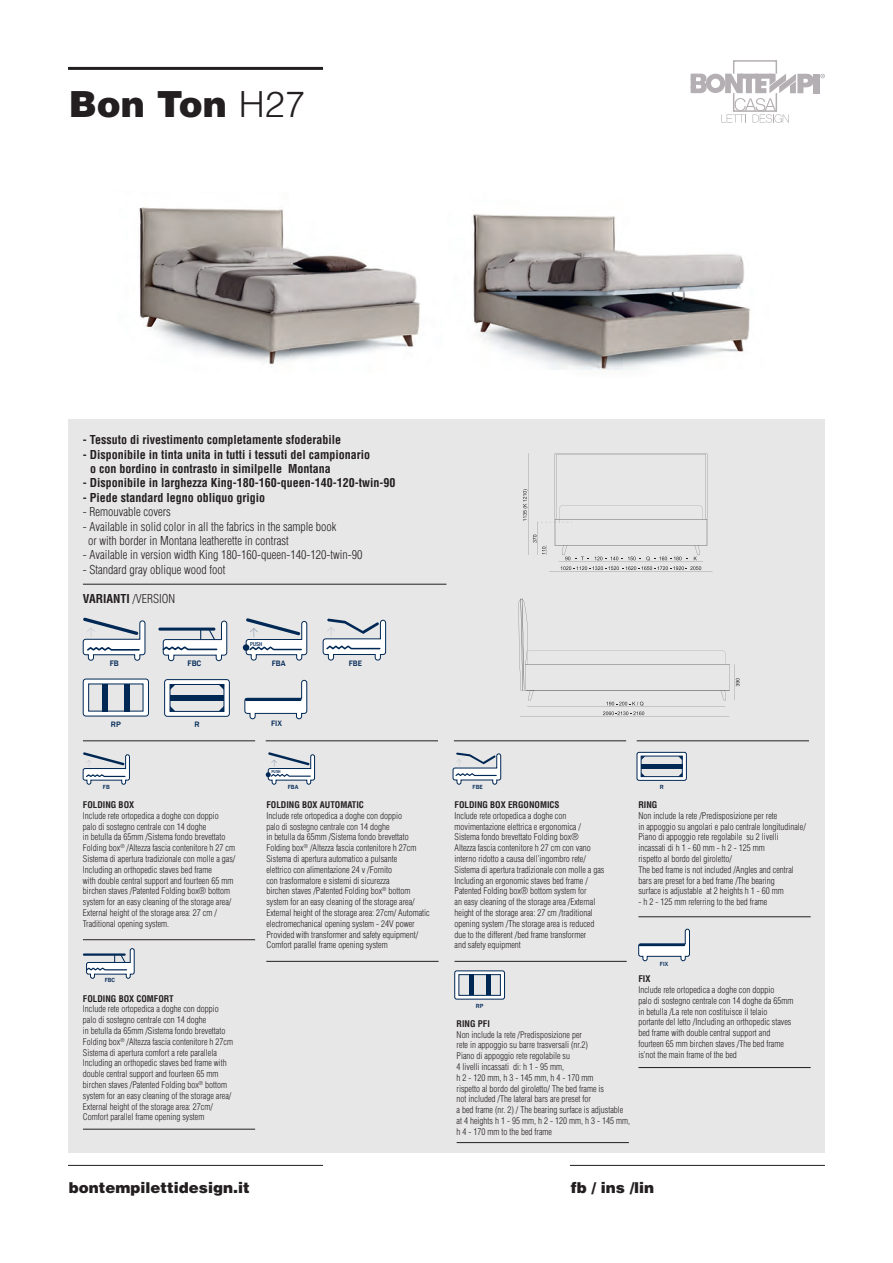
<style>
.page{position:relative;width:893px;height:1263px;background:#fff}
.page>*{position:absolute;margin:0;border:0;box-sizing:border-box;transform-origin:0 0}
.t1{font:900 36px "Helvetica LT Std";color:#231f20}
.t2{font:900 15px "Helvetica LT Std";color:#231f20}
.t3{font:700 condensed 12px/14.4px "Helvetica LT Std";color:#231f20}
.t4{font:300 condensed 12px/14.4px "Helvetica LT Std";color:#231f20}
.t5{font:300 condensed 9px/10.8px "Helvetica LT Std";color:#231f20}
.t6{font:700 condensed 9px "Helvetica LT Std";color:#231f20}
.t7{font:500 8.25px "Franklin Gothic";color:#002855}
.t8{font:500 8.1px "Franklin Gothic";color:#002855}
.t9{font:500 6.15px "Franklin Gothic";color:#002855}
.t10{font:500 condensed 5.85px "Franklin Gothic";color:#002855}
.t11{font:500 condensed 4.5px "Franklin Gothic";color:#002855}
.s1{font-weight:300}
</style>
<div class="page">
<div style="left:68px;top:419px;width:757px;height:733px;background:#e8e7e8"></div>
<hr style="left:83px;top:939px;width:172px;height:1px;background:#231f20">
<hr style="left:83px;top:740px;width:172px;height:1px;background:#231f20">
<hr style="left:83px;top:1129px;width:172px;height:1px;background:#231f20">
<hr style="left:266px;top:961px;width:173px;height:1px;background:#231f20">
<hr style="left:454px;top:961px;width:173px;height:1px;background:#231f20">
<hr style="left:638px;top:916px;width:173px;height:1px;background:#231f20">
<hr style="left:638px;top:1067px;width:173px;height:1px;background:#231f20">
<hr style="left:457px;top:1142px;width:172px;height:1px;background:#231f20">
<hr style="left:266px;top:740px;width:172px;height:1px;background:#231f20">
<hr style="left:454px;top:740px;width:172px;height:1px;background:#231f20">
<hr style="left:637px;top:740px;width:172px;height:1px;background:#231f20">
<hr style="left:68px;top:1165px;width:255px;height:1px;background:#231f20">
<hr style="left:570px;top:1165px;width:255px;height:1px;background:#231f20">
<hr style="left:68px;top:67px;width:255px;height:3px;background:#231f20">
<div style="left:813px;top:74px;width:6px;height:19px;background:#b4afb2"></div>
<svg style="left:820px;top:74px;width:5px;height:4px"></svg>
<svg style="left:691px;top:60px;width:123px;height:63px"></svg>
<svg style="left:83px;top:617px;width:63px;height:44px"></svg>
<hr style="left:158px;top:628px;width:57px;height:3px;background:#002855;border-radius:2px">
<svg style="left:161px;top:620px;width:66px;height:41px"></svg>
<hr style="left:83px;top:584px;width:363px;height:1px;background:#231f20">
<svg style="left:83px;top:752px;width:47px;height:33px"></svg>
<hr style="left:83px;top:953px;width:43px;height:3px;background:#002855">
<svg style="left:85px;top:948px;width:50px;height:31px"></svg>
<svg style="left:638px;top:929px;width:52px;height:32px"></svg>
<hr style="left:639px;top:944px;width:46px;height:2px;background:#002855">
<svg style="left:266px;top:752px;width:49px;height:33px"></svg>
<div style="left:243px;top:644px;width:6px;height:7px;background:#002855;border-radius:50%"></div>
<svg style="left:246px;top:618px;width:61px;height:43px"></svg>
<svg style="left:453px;top:752px;width:48px;height:33px"></svg>
<svg style="left:323px;top:618px;width:63px;height:43px"></svg>
<svg style="left:636px;top:752px;width:51px;height:29px"></svg>
<svg style="left:454px;top:970px;width:51px;height:29px"></svg>
<hr style="left:469px;top:974px;width:4px;height:21px;background:#002855">
<hr style="left:486px;top:974px;width:4px;height:21px;background:#002855">
<svg style="left:83px;top:678px;width:66px;height:39px"></svg>
<div style="left:102px;top:684px;width:5px;height:27px;background:#002855"></div>
<div style="left:124px;top:684px;width:6px;height:27px;background:#002855"></div>
<svg style="left:164px;top:679px;width:66px;height:38px"></svg>
<svg style="left:244px;top:680px;width:63px;height:39px"></svg>
<hr style="left:245px;top:698px;width:57px;height:3px;background:#002855">
<svg style="left:523px;top:453px;width:190px;height:119px"></svg>
<svg style="left:519px;top:598px;width:220px;height:119px"></svg>
<img style="left:140px;top:208px;width:279px;height:156px">
<img style="left:473px;top:214px;width:276px;height:154px">
<h1 class="t1" style="left:69px;top:81px;width:238px">Bon Ton <span class="s1">H27</span></h1>
<h3 class="t3" style="left:83px;top:432px;width:260px">- Tessuto di rivestimento completamente sfoderabile</h3>
<h3 class="t3" style="left:90px;top:447px;width:282px;text-indent:-7px">- Disponibile in tinta unita in tutti i tessuti del campionario o con bordino in contrasto in similpelle Montana</h3>
<h3 class="t3" style="left:83px;top:476px;width:314px">- Disponibile in larghezza King-180-160-queen-140-120-twin-90</h3>
<h3 class="t3" style="left:83px;top:490px;width:184px">- Piede standard legno obliquo grigio</h3>
<h3 class="t4" style="left:83px;top:504px;width:89px">- Remouvable covers</h3>
<h3 class="t4" style="left:88px;top:519px;width:250px;text-indent:-5px">- Available in solid color in all the fabrics in the sample book or with border in Montana leatherette in contrast</h3>
<h3 class="t4" style="left:83px;top:548px;width:281px">- Available in version width King 180-160-queen-140-120-twin-90</h3>
<h3 class="t4" style="left:83px;top:562px;width:144px">- Standard gray oblique wood foot</h3>
<h3 class="t3" style="left:83px;top:591px;width:94px">VARIANTI <span class="s1">/VERSION</span></h3>
<p class="t7" style="left:110px;top:658px;width:11px">FB</p>
<p class="t7" style="left:188px;top:658px;width:15px">FBC</p>
<p class="t10" style="left:250px;top:640px;width:14px">PUSH</p>
<p class="t8" style="left:272px;top:658px;width:15px">FBA</p>
<p class="t8" style="left:111px;top:719px;width:11px">RP</p>
<p class="t8" style="left:194px;top:720px;width:7px">R</p>
<p class="t8" style="left:271px;top:718px;width:12px">FIX</p>
<p class="t9" style="left:103px;top:783px;width:8px">FB</p>
<p class="t11" style="left:271px;top:769px;width:11px">PUSH</p>
<p class="t9" style="left:288px;top:783px;width:12px">FBA</p>
<p class="t8" style="left:349px;top:658px;width:15px">FBE</p>
<p class="t6" style="left:83px;top:799px;width:53px">FOLDING BOX</p>
<p class="t5" style="left:83px;top:810px;width:154px">Include rete ortopedica a doghe con doppio<br>palo di sostegno centrale con 14 doghe<br>in betulla da 65mm /Sistema fondo brevettato Folding box<sup>®</sup> /Altezza fascia contenitore h 27 cm Sistema di apertura tradizionale con molle a gas/ Including an orthopedic staves bed frame<br>with double central support and fourteen 65 mm birchen staves /Patented Folding box® bottom system for an easy cleaning of the storage area/ External height of the storage area: 27 cm / Traditional opening system.</p>
<p class="t9" style="left:105px;top:976px;width:12px">FBC</p>
<p class="t6" style="left:83px;top:993px;width:92px">FOLDING BOX COMFORT</p>
<p class="t5" style="left:83px;top:1004px;width:152px">Include rete ortopedica a doghe con doppio palo di sostegno centrale con 14 doghe<br>in betulla da 65mm /Sistema fondo brevettato Folding box<sup>®</sup> /Altezza fascia contenitore h 27cm Sistema di apertura comfort a rete parallela Including an orthopedic staves bed frame with double central support and fourteen 65 mm birchen staves /Patented Folding box<sup>®</sup> bottom system for an easy cleaning of the storage area/ External height of the storage area: 27cm/ Comfort parallel frame opening system</p>
<p class="t6" style="left:266px;top:799px;width:99px">FOLDING BOX AUTOMATIC</p>
<p class="t5" style="left:266px;top:810px;width:165px">Include rete ortopedica a doghe con doppio<br>palo di sostegno centrale con 14 doghe<br>in betulla da 65mm /Sistema fondo brevettato Folding box<sup>®</sup> /Altezza fascia contenitore h 27cm Sistema di apertura automatico a pulsante<br>elettrico con alimentazione 24 v /Fornito<br>con trasformatore e sistemi di sicurezza<br>birchen staves /Patented Folding box<sup>®</sup> bottom system for an easy cleaning of the storage area/ External height of the storage area: 27cm/ Automatic electromechanical opening system - 24V power Provided with transformer and safety equipment/ Comfort parallel frame opening system</p>
<p class="t9" style="left:473px;top:783px;width:12px">FBE</p>
<p class="t6" style="left:454px;top:799px;width:107px">FOLDING BOX ERGONOMICS</p>
<p class="t5" style="left:454px;top:810px;width:151px">Include rete ortopedica a doghe con movimentazione elettrica e ergonomica / Sistema fondo brevettato Folding box®<br>Altezza fascia contenitore h 27 cm con vano interno ridotto a causa dell’ingombro rete/ Sistema di apertura tradizionale con molle a gas Including an ergonomic staves bed frame / Patented Folding box® bottom system for<br>an easy cleaning of the storage area /External height of the storage area: 27 cm /traditional opening system /The storage area is reduced due to the different /bed frame transformer<br>and safety equipment</p>
<p class="t9" style="left:476px;top:1002px;width:9px">RP</p>
<p class="t6" style="left:457px;top:1018px;width:35px">RING PFI</p>
<p class="t5" style="left:457px;top:1029px;width:175px">Non include la rete /Predisposizione per<br>rete in appoggio su barre trasversali (nr.2)<br>Piano di appoggio rete regolabile su<br>4 livelli incassati di: h 1 - 95 mm,<br>h 2 - 120 mm, h 3 - 145 mm, h 4 - 170 mm<br>rispetto al bordo del giroletto/ The bed frame is<br>not included /The lateral bars are preset for<br>a bed frame (nr. 2) / The bearing surface is adjustable at 4 heights h 1 - 95 mm, h 2 - 120 mm, h 3 - 145 mm, h 4 - 170 mm to the bed frame</p>
<p class="t9" style="left:660px;top:783px;width:5px">R</p>
<p class="t6" style="left:638px;top:799px;width:20px">RING</p>
<p class="t5" style="left:638px;top:810px;width:169px">Non include la rete /Predisposizione per rete<br>in appoggio su angolari e palo centrale longitudinale/ Piano di appoggio rete regolabile su 2 livelli incassati di h 1 - 60 mm - h 2 - 125 mm<br>rispetto al bordo del giroletto/<br>The bed frame is not included /Angles and central bars are preset for a bed frame /The bearing<br>surface is adjustable at 2 heights h 1 - 60 mm</p>
<p class="t5" style="left:638px;top:896px;width:130px">- h 2 - 125 mm referring to the bed frame</p>
<p class="t9" style="left:660px;top:960px;width:10px">FIX</p>
<p class="t6" style="left:638px;top:973px;width:14px">FIX</p>
<p class="t5" style="left:638px;top:984px;width:156px">Include rete ortopedica a doghe con doppio<br>palo di sostegno centrale con 14 doghe da 65mm in betulla /La rete non costituisce il telaio portante del letto /Including an orthopedic staves bed frame with double central support and fourteen 65 mm birchen staves /The bed frame is’not the main frame of the bed</p>
<h2 class="t2" style="left:69px;top:1177px;width:182px">bontempilettidesign.it</h2>
<h2 class="t2" style="left:571px;top:1177px;width:85px">fb / ins /lin</h2>
</div>
